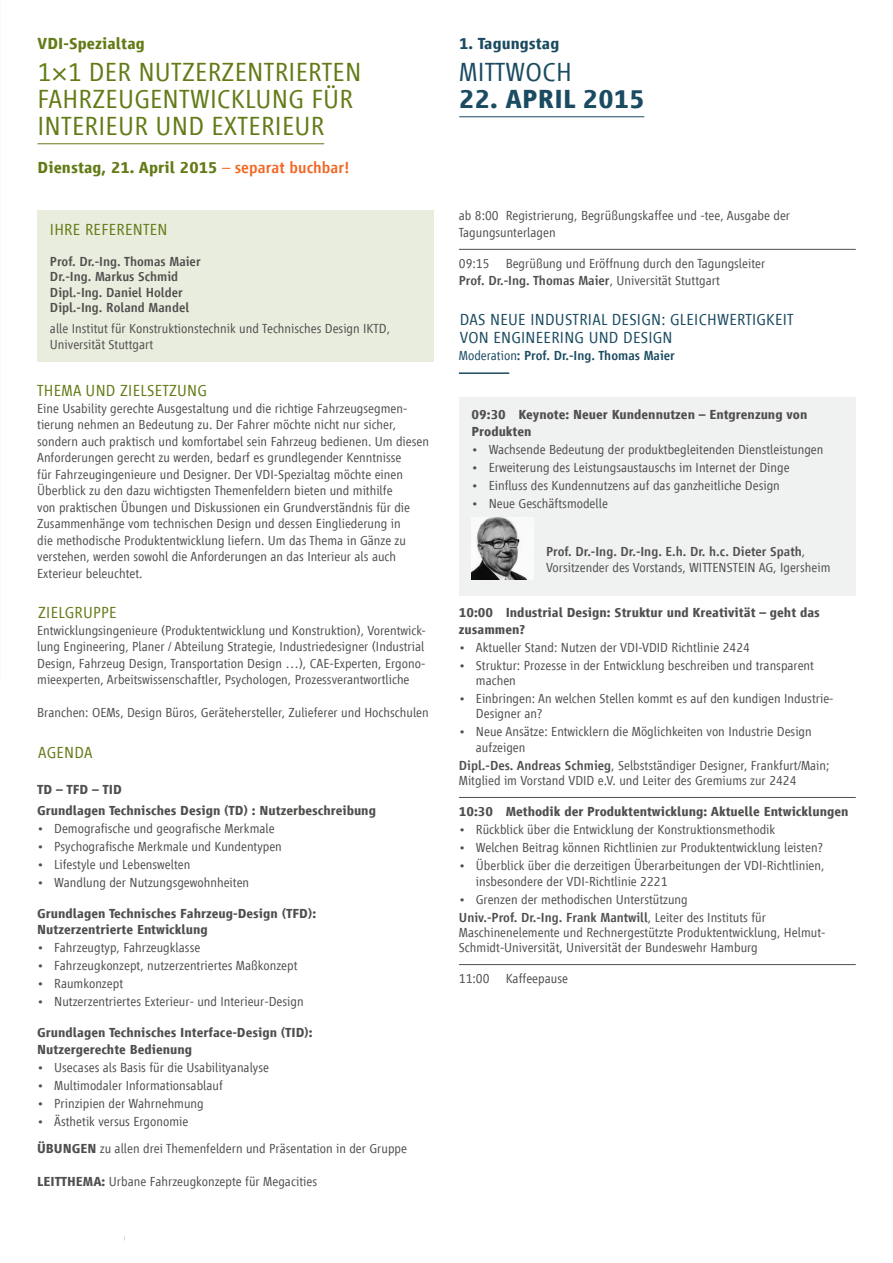
<style>
.page{position:relative;width:893px;height:1263px;background:#fff}
.page>*{position:absolute;margin:0;border:0;box-sizing:border-box;transform-origin:0 0}
.t1{font:300 27px/27px "Vialog LT";letter-spacing:.01em;color:#637b17}
.t2{font:700 27px "Vialog LT";letter-spacing:.01em;color:#1b4b61}
.t3{font:300 27px "Vialog LT";letter-spacing:.01em;color:#1b4b61}
.t4{font:300 16.5px/18px "Vialog LT";letter-spacing:.015em;color:#1b4b61}
.t5{font:700 16.5px "Vialog LT";letter-spacing:.005em;color:#637b17}
.t6{font:300 16.5px "Vialog LT";letter-spacing:.015em;color:#637b17}
.t7{font:700 16.5px "Vialog LT";letter-spacing:.005em;color:#1b4b61}
.t8{font:300 13.5px/16.5px "Vialog LT";color:#504f4e}
.t9{font:700 13.5px/16.5px "Vialog LT";color:#504f4e}
.t10{font:500 13.5px/15.3px "Vialog LT";color:#504f4e}
.t11{font:500 13.5px "Vialog LT";color:#1b4b61}
.s1{font-weight:300;color:#f36621}
.s2{font-weight:500;color:#f36621}
.s3{font-weight:700}
.s4{font-weight:500}
.s5{font-weight:300}
</style>
<div class="page">
<div style="left:37px;top:211px;width:397px;height:151px;background:#e9edde"></div>
<hr style="left:459px;top:249px;width:397px;height:1px;background:#504f4e">
<hr style="left:459px;top:372px;width:50px;height:2px;background:#1b4b61">
<hr style="left:459px;top:116px;width:185px;height:1px;background:#1b4b61">
<div style="left:459px;top:397px;width:397px;height:198px;background:#f0f1f1"></div>
<hr style="left:459px;top:797px;width:397px;height:1px;background:#504f4e">
<hr style="left:459px;top:964px;width:397px;height:1px;background:#504f4e">
<img style="left:471px;top:517px;width:62px;height:62px">
<hr style="left:38px;top:143px;width:286px;height:1px;background:#637b17">
<p class="t5" style="left:38px;top:34px;width:109px">VDI-Spezialtag</p>
<h1 class="t1" style="left:38px;top:58px;width:325px">1×1 DER NUTZERZENTRIERTEN<br>FAHRZEUGENTWICKLUNG FÜR<br>INTERIEUR UND EXTERIEUR</h1>
<p class="t5" style="left:38px;top:158px;width:313px">Dienstag, 21. April 2015 <span class="s1">–</span> <span class="s2">separat buchbar!</span></p>
<p class="t6" style="left:50px;top:221px;width:119px">IHRE REFERENTEN</p>
<p class="t10" style="left:50px;top:254px;width:152px">Prof. Dr.-Ing. Thomas Maier<br>Dr.-Ing. Markus Schmid<br>Dipl.-Ing. Daniel Holder<br>Dipl.-Ing. Roland Mandel</p>
<p class="t8" style="left:50px;top:320px;width:342px">alle Institut für Konstruktionstechnik und Technisches Design IKTD,<br>Universität Stuttgart</p>
<p class="t6" style="left:37px;top:382px;width:171px">THEMA UND ZIELSETZUNG</p>
<p class="t8" style="left:37px;top:400px;width:393px">Eine Usability gerechte Ausgestaltung und die richtige Fahrzeugsegmen&shy;tierung nehmen an Bedeutung zu. Der Fahrer möchte nicht nur sicher, sondern auch praktisch und komfortabel sein Fahrzeug bedienen. Um diesen Anforderungen gerecht zu werden, bedarf es grundlegender Kenntnisse<br>für Fahrzeugingenieure und Designer. Der VDI-Spezialtag möchte einen Überblick zu den dazu wichtigsten Themenfeldern bieten und mithilfe<br>von praktischen Übungen und Diskussionen ein Grundverständnis für die Zusammenhänge vom technischen Design und dessen Eingliederung in<br>die methodische Produktentwicklung liefern. Um das Thema in Gänze zu verstehen, werden sowohl die Anforderungen an das Interieur als auch Exterieur beleuchtet.</p>
<p class="t6" style="left:38px;top:604px;width:80px">ZIELGRUPPE</p>
<p class="t8" style="left:37px;top:622px;width:390px;text-align:justify">Entwicklungsingenieure (Produktentwicklung und Konstruktion), Vorentwick&shy;lung Engineering, Planer / Abteilung Strategie, Industriedesigner (Industrial Design, Fahrzeug Design, Transportation Design …), CAE-Experten, Ergono&shy;mieexperten, Arbeitswissenschaftler, Psychologen, Prozessverantwortliche</p>
<p class="t8" style="left:37px;top:704px;width:393px">Branchen: OEMs, Design Büros, Gerätehersteller, Zulieferer und Hochschulen</p>
<p class="t6" style="left:38px;top:743px;width:56px">AGENDA</p>
<p class="t9" style="left:37px;top:778px;width:340px;line-height:21.9px">TD – TFD – TID<br>Grundlagen Technisches Design (TD) : Nutzerbeschreibung</p>
<p class="t8" style="left:37px;top:821px;width:239px">• Demografische und geografische Merkmale</p>
<p class="t8" style="left:37px;top:839px;width:246px">• Psychografische Merkmale und Kundentypen</p>
<p class="t8" style="left:37px;top:857px;width:155px">• Lifestyle und Lebenswelten</p>
<p class="t8" style="left:37px;top:875px;width:214px">• Wandlung der Nutzungsgewohnheiten</p>
<p class="t9" style="left:37px;top:905px;width:280px">Grundlagen Technisches Fahrzeug-Design (TFD):<br>Nutzerzentrierte Entwicklung</p>
<p class="t8" style="left:37px;top:940px;width:165px">• Fahrzeugtyp, Fahrzeugklasse</p>
<p class="t8" style="left:37px;top:958px;width:262px">• Fahrzeugkonzept, nutzerzentriertes Maßkonzept</p>
<p class="t8" style="left:37px;top:976px;width:87px">• Raumkonzept</p>
<p class="t8" style="left:37px;top:994px;width:268px">• Nutzerzentriertes Exterieur- und Interieur-Design</p>
<p class="t9" style="left:37px;top:1024px;width:277px">Grundlagen Technisches Interface-Design (TID):<br>Nutzergerechte Bedienung</p>
<p class="t8" style="left:37px;top:1059px;width:233px">• Usecases als Basis für die Usabilityanalyse</p>
<p class="t8" style="left:37px;top:1077px;width:187px">• Multimodaler Informationsablauf</p>
<p class="t8" style="left:37px;top:1095px;width:168px">• Prinzipien der Wahrnehmung</p>
<p class="t8" style="left:37px;top:1107px;width:371px;line-height:27.9px">• Ästhetik versus Ergonomie<br><span class="s3">ÜBUNGEN</span> zu allen drei Themenfeldern und Präsentation in der Gruppe</p>
<p class="t8" style="left:37px;top:1174px;width:281px"><span class="s3">LEITTHEMA:</span> Urbane Fahrzeugkonzepte für Megacities</p>
<p class="t7" style="left:459px;top:34px;width:102px">1. Tagungstag</p>
<h1 class="t3" style="left:459px;top:57px;width:114px">MITTWOCH</h1>
<h1 class="t2" style="left:459px;top:84px;width:187px">22. APRIL 2015</h1>
<p class="t8" style="left:459px;top:208px;width:333px">ab 8:00 Registrierung, Begrüßungskaffee und -tee, Ausgabe der<br>Tagungsunterlagen</p>
<p class="t8" style="left:459px;top:255px;width:308px">09:15 Begrüßung und Eröffnung durch den Tagungsleiter<br><span class="s4">Prof. Dr.-Ing. Thomas Maier</span>, Universität Stuttgart</p>
<p class="t4" style="left:460px;top:311px;width:335px">DAS NEUE INDUSTRIAL DESIGN: GLEICHWERTIGKEIT<br>VON ENGINEERING UND DESIGN</p>
<p class="t11" style="left:459px;top:348px;width:218px"><span class="s5">Moderation</span>: Prof. Dr.-Ing. Thomas Maier</p>
<p class="t9" style="left:472px;top:406px;width:337px">09:30 Keynote: Neuer Kundennutzen – Entgrenzung von<br>Produkten</p>
<p class="t8" style="left:472px;top:441px;width:353px">• Wachsende Bedeutung der produktbegleitenden Dienstleistungen</p>
<p class="t8" style="left:472px;top:459px;width:319px">• Erweiterung des Leistungsaustauschs im Internet der Dinge</p>
<p class="t8" style="left:472px;top:477px;width:310px">• Einfluss des Kundennutzens auf das ganzheitliche Design</p>
<p class="t8" style="left:472px;top:495px;width:138px">• Neue Geschäftsmodelle</p>
<p class="t8" style="left:546px;top:544px;width:286px;line-height:15.3px"><span class="s4">Prof. Dr.-Ing. Dr.-Ing. E.h. Dr. h.c. Dieter Spath</span>,<br>Vorsitzender des Vorstands, WITTENSTEIN AG, Igersheim</p>
<p class="t9" style="left:459px;top:605px;width:362px">10:00 Industrial Design: Struktur und Kreativität – geht das zusammen?</p>
<p class="t8" style="left:459px;top:639px;width:293px">• Aktueller Stand: Nutzen der VDI-VDID Richtlinie 2424</p>
<p class="t8" style="left:476px;top:658px;width:340px;line-height:15.3px;text-indent:-17px">• Struktur: Prozesse in der Entwicklung beschreiben und transparent machen</p>
<p class="t8" style="left:476px;top:691px;width:359px;line-height:15.3px;text-indent:-17px">• Einbringen: An welchen Stellen kommt es auf den kundigen Industrie-<br>Designer an?</p>
<p class="t8" style="left:476px;top:724px;width:337px;line-height:15.3px;text-indent:-17px">• Neue Ansätze: Entwicklern die Möglichkeiten von Industrie Design aufzeigen</p>
<p class="t8" style="left:459px;top:758px;width:372px;line-height:15.3px"><span class="s4">Dipl.-Des. Andreas Schmieg</span>, Selbstständiger Designer, Frankfurt/Main;<br>Mitglied im Vorstand VDID e.V. und Leiter des Gremiums zur 2424</p>
<p class="t9" style="left:459px;top:803px;width:391px">10:30 Methodik der Produktentwicklung: Aktuelle Entwicklungen</p>
<p class="t8" style="left:459px;top:821px;width:318px">• Rückblick über die Entwicklung der Konstruktionsmethodik</p>
<p class="t8" style="left:459px;top:839px;width:365px">• Welchen Beitrag können Richtlinien zur Produktentwicklung leisten?</p>
<p class="t8" style="left:476px;top:858px;width:350px;line-height:15.3px;text-indent:-17px">• Überblick über die derzeitigen Überarbeitungen der VDI-Richtlinien, insbesondere der VDI-Richtlinie 2221</p>
<p class="t8" style="left:459px;top:890px;width:309px;line-height:18px">• Grenzen der methodischen Unterstützung<br><span class="s4">Univ.-Prof. Dr.-Ing. Frank Mantwill</span>, Leiter des Instituts für</p>
<p class="t8" style="left:459px;top:925px;width:368px;line-height:15.3px">Maschinenelemente und Rechnergestützte Produktentwicklung, Helmut-<br>Schmidt-Universität, Universität der Bundeswehr Hamburg</p>
<p class="t8" style="left:459px;top:970px;width:111px">11:00 Kaffeepause</p>
</div>
